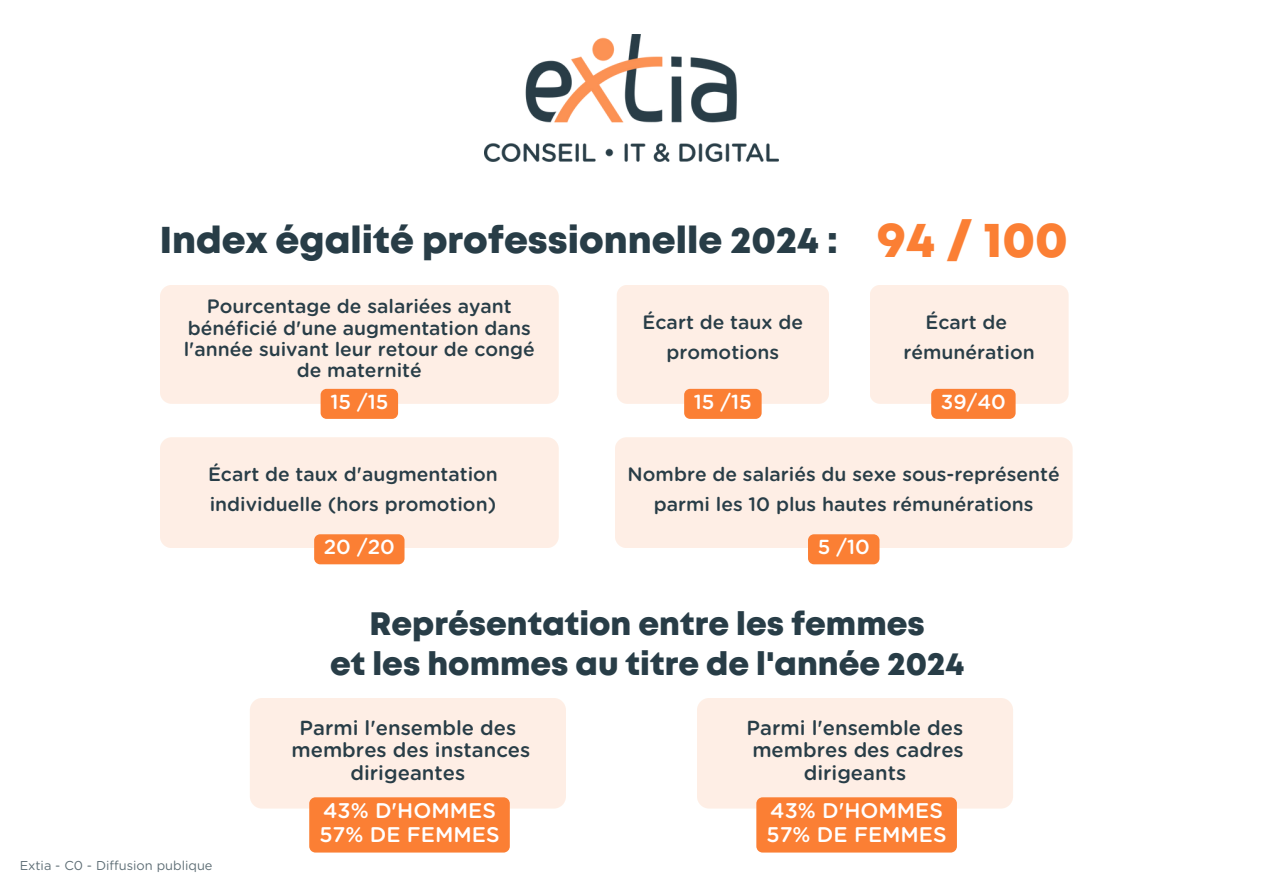
<style>
.page{position:relative;width:1263px;height:894px;background:#fff}
.page>*{position:absolute;margin:0;border:0;box-sizing:border-box;transform-origin:0 0}
.t1{font:800 49.65px "Mont";color:#fb7f34}
.t2{font:800 37.35px "Mont";color:#283d47}
.t3{font:800 32.4px/40.5px "Mont";color:#283d47;text-align:center}
.t4{font:500 21.15px/23.9px "Gotham Rounded";color:#fff}
.t5{font:500 20.25px/22.5px "Gotham Rounded";color:#283d47;text-align:center}
.t6{font:500 20.25px "Gotham Rounded";color:#fff}
.t7{font:500 19.35px/30.5px "Gotham Rounded";color:#283d47;text-align:center}
.t8{font:12.9px "Gotham Rounded";color:#283d47}
</style>
<div class="page">
<div style="left:160px;top:285px;width:399px;height:119px;background:#feeee5;border-radius:12px"></div>
<div style="left:617px;top:285px;width:212px;height:119px;background:#feeee5;border-radius:10px"></div>
<div style="left:870px;top:285px;width:198px;height:119px;background:#feeee5;border-radius:10px"></div>
<div style="left:160px;top:437px;width:399px;height:111px;background:#feeee5;border-radius:12px"></div>
<div style="left:615px;top:437px;width:457px;height:111px;background:#feeee5;border-radius:12px"></div>
<div style="left:250px;top:697px;width:316px;height:111px;background:#feeee5;border-radius:12px"></div>
<img style="left:485px;top:35px;width:293px;height:126px">
<div style="left:321px;top:389px;width:77px;height:30px;background:#fb7f34;border-radius:6px"></div>
<div style="left:684px;top:389px;width:78px;height:30px;background:#fb7f34;border-radius:6px"></div>
<div style="left:931px;top:389px;width:85px;height:30px;background:#fb7f34;border-radius:6px"></div>
<div style="left:314px;top:534px;width:90px;height:30px;background:#fb7f34;border-radius:6px"></div>
<div style="left:808px;top:534px;width:71px;height:30px;background:#fb7f34;border-radius:6px"></div>
<div style="left:309px;top:797px;width:201px;height:55px;background:#fb7f34"></div>
<div style="left:697px;top:697px;width:316px;height:111px;background:#feeee5;border-radius:12px"></div>
<div style="left:756px;top:797px;width:201px;height:55px;background:#fb7f34"></div>
<p class="t2" style="left:160px;top:226px;width:680px">Index égalité professionnelle 2024 :</p>
<h1 class="t1" style="left:877px;top:221px;width:192px">94 / 100</h1>
<h3 class="t7" style="left:184px;top:297px;width:353px;line-height:21.3px">Pourcentage de salariées ayant bénéficié d'une augmentation dans l'année suivant leur retour de congé de maternité</h3>
<h4 class="t7" style="left:643px;top:308px;width:162px">Écart de taux de promotions</h4>
<h4 class="t7" style="left:903px;top:308px;width:133px">Écart de rémunération</h4>
<h4 class="t6" style="left:330px;top:392px;width:59px">15 /15</h4>
<h3 class="t6" style="left:694px;top:392px;width:59px">15 /15</h3>
<h4 class="t6" style="left:941px;top:392px;width:66px">39/40</h4>
<h3 class="t7" style="left:208px;top:459px;width:291px;text-align:left">Écart de taux d'augmentation individuelle (hors promotion)</h3>
<h4 class="t7" style="left:628px;top:459px;width:434px">Nombre de salariés du sexe sous-représenté parmi les 10 plus hautes rémunérations</h4>
<h3 class="t6" style="left:324px;top:538px;width:72px">20 /20</h3>
<p class="t6" style="left:818px;top:538px;width:54px">5 /10</p>
<h2 class="t3" style="left:330px;top:605px;width:636px">Représentation entre les femmes<br>et les hommes au titre de l'année 2024</h2>
<p class="t8" style="left:19px;top:859px;width:195px">Extia - C0 - Diffusion publique</p>
<h3 class="t5" style="left:291px;top:717px;width:240px">Parmi l'ensemble des membres des instances dirigeantes</h3>
<h2 class="t4" style="left:319px;top:799px;width:182px">43% D'HOMMES<br>57% DE FEMMES</h2>
<h4 class="t5" style="left:747px;top:717px;width:219px">Parmi l'ensemble des membres des cadres dirigeants</h4>
<h3 class="t4" style="left:766px;top:799px;width:182px">43% D'HOMMES<br>57% DE FEMMES</h3>
</div>
